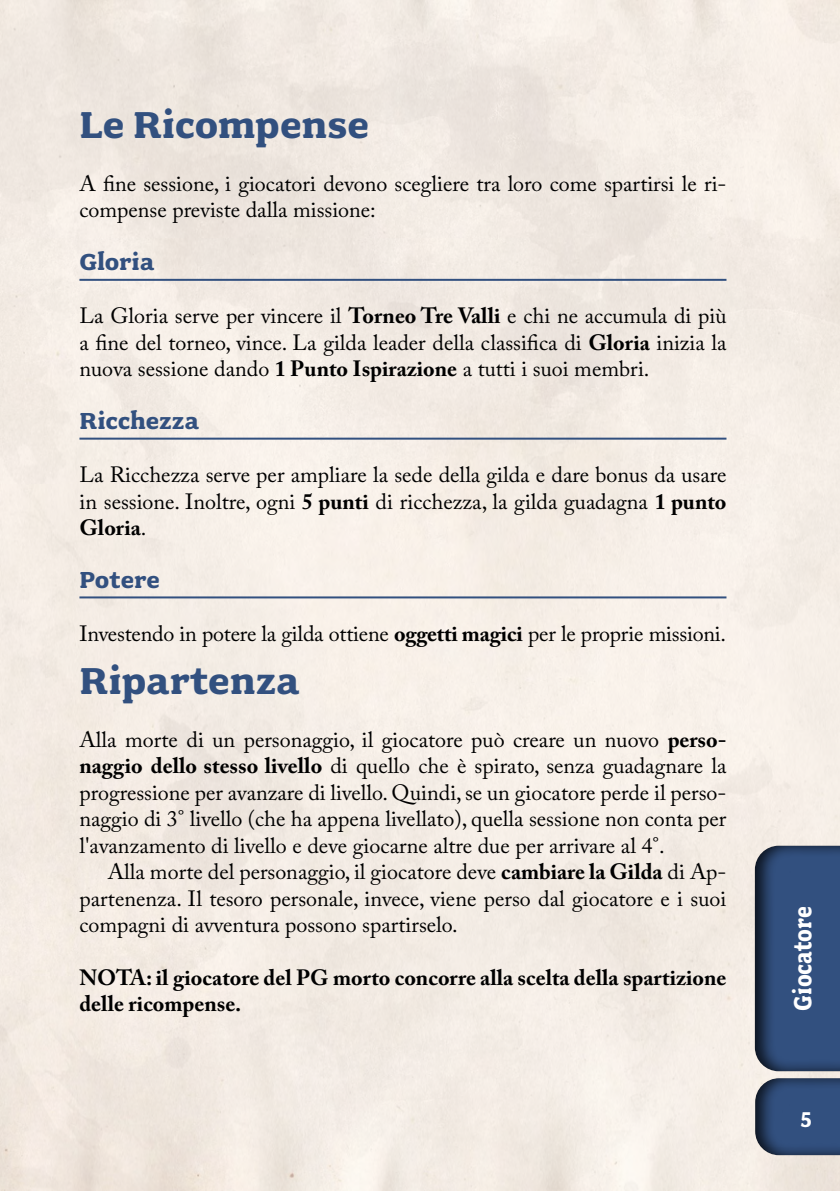
<style>
.page{position:relative;width:840px;height:1191px;background:#fff}
.page>*{position:absolute;margin:0;border:0;box-sizing:border-box;transform-origin:0 0}
.t1{font:700 42px "Fairplex Wide OT";color:#32507f}
.t2{font:700 28px "Fairplex Narrow OT";color:#fff}
.t3{font:700 26px "Fairplex Wide OT";letter-spacing:-.005em;color:#32507f}
.t4{font:700 24px "Fairplex Narrow OT";color:#fff}
.t5{font:22px/26.4px "Adobe Caslon Pro";color:#000;text-align:justify}
.t6{font:700 22px/26.4px "Adobe Caslon Pro";color:#000}
.s1{font-weight:700}
</style>
<div class="page">
<hr style="left:79px;top:279px;width:647px;height:2px;background:#32507f">
<hr style="left:79px;top:437px;width:647px;height:2px;background:#32507f">
<hr style="left:79px;top:596px;width:647px;height:2px;background:#32507f">
<div style="left:734px;top:833px;width:105px;height:238px;background:#000;opacity:.75"></div>
<div style="left:735px;top:1065px;width:104px;height:92px;background:#000;opacity:.75"></div>
<h1 class="t1" style="left:79px;top:101px;width:291px">Le Ricompense</h1>
<p class="t5" style="left:79px;top:170px;width:648px">A fine sessione, i giocatori devono scegliere tra loro come spartirsi le ri&shy;compense previste dalla missione:</p>
<p class="t3" style="left:79px;top:247px;width:76px">Gloria</p>
<p class="t5" style="left:79px;top:302px;width:648px">La Gloria serve per vincere il <span class="s1">Torneo Tre Valli</span> e chi ne accumula di più a fine del torneo, vince. La gilda leader della classifica di <span class="s1">Gloria</span> inizia la nuova sessione dando <span class="s1">1 Punto Ispirazione</span> a tutti i suoi membri.</p>
<p class="t3" style="left:79px;top:406px;width:121px">Ricchezza</p>
<p class="t5" style="left:79px;top:461px;width:648px">La Ricchezza serve per ampliare la sede della gilda e dare bonus da usare in sessione. Inoltre, ogni <span class="s1">5 punti</span> di ricchezza, la gilda guadagna <span class="s1">1 punto Gloria</span>.</p>
<p class="t3" style="left:79px;top:565px;width:82px">Potere</p>
<p class="t5" style="left:79px;top:620px;width:647px">Investendo in potere la gilda ottiene <span class="s1">oggetti magici</span> per le proprie missioni.</p>
<h1 class="t1" style="left:79px;top:656px;width:221px">Ripartenza</h1>
<p class="t5" style="left:79px;top:726px;width:648px">Alla morte di un personaggio, il giocatore può creare un nuovo <span class="s1">perso&shy;naggio dello stesso livello</span> di quello che è spirato, senza guadagnare la progressione per avanzare di livello. Quindi, se un giocatore perde il perso&shy;naggio di 3° livello (che ha appena livellato), quella sessione non conta per l'avanzamento di livello e deve giocarne altre due per arrivare al 4°.</p>
<p class="t5" style="left:79px;top:858px;width:648px;text-indent:28px">Alla morte del personaggio, il giocatore deve <span class="s1">cambiare la Gilda</span> di Ap&shy;partenenza. Il tesoro personale, invece, viene perso dal giocatore e i suoi compagni di avventura possono spartirselo.</p>
<p class="t6" style="left:79px;top:964px;width:648px">NOTA: il giocatore del PG morto concorre alla scelta della spartizione delle ricompense.</p>
<p class="t2" style="left:786px;top:1010px;width:106px;rotate:-90deg">Giocatore</p>
<p class="t4" style="left:800px;top:1106px;width:12px">5</p>
</div>
